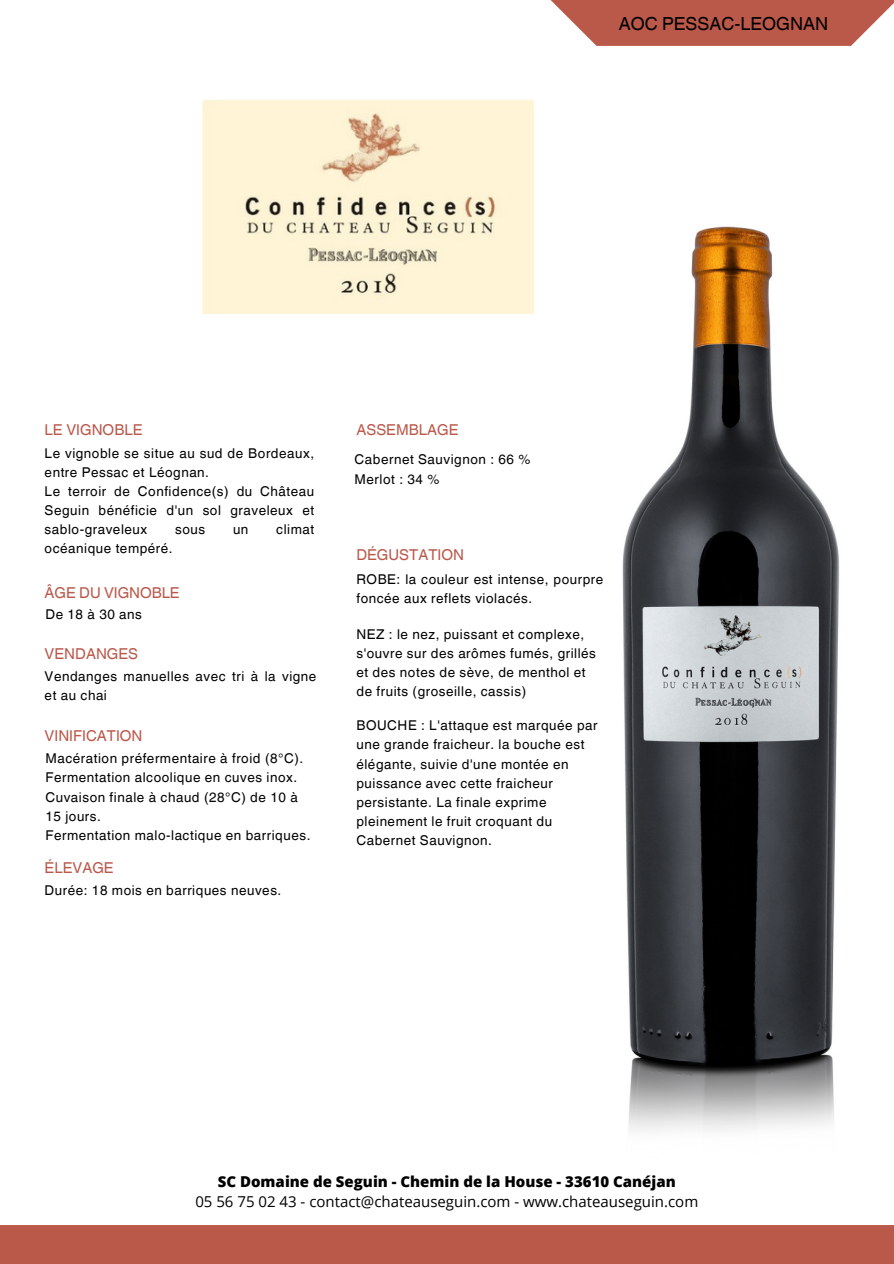
<style>
.page{position:relative;width:894px;height:1264px;background:#fff}
.page>*{position:absolute;margin:0;border:0;box-sizing:border-box;transform-origin:0 0}
.t1{font:18px "Helvetica World";color:#000}
.t2{font:15px "Helvetica World";color:#ba584a}
.t3{font:15px "Open Sans";color:#000}
.t4{font:800 15px "Open Sans";color:#000}
.t5{font:13.5px/19.2px "Helvetica World";letter-spacing:.04em;color:#000}
</style>
<div class="page">
<div style="left:0;top:1225px;width:893px;height:38px;background:#ba584a"></div>
<svg style="left:550px;top:0;width:343px;height:45px;background:#c26c5f"></svg>
<img style="left:203px;top:99px;width:330px;height:215px">
<img style="left:622px;top:226px;width:218px;height:905px">
<p class="t1" style="left:618px;top:13px;width:211px">AOC PESSAC-LEOGNAN</p>
<p class="t2" style="left:45px;top:420px;width:99px">LE VIGNOBLE</p>
<h2 class="t5" style="left:45px;top:443px;width:271px">Le vignoble se situe au sud de Bordeaux, entre Pessac et Léognan.</h2>
<h2 class="t5" style="left:45px;top:481px;width:271px;text-align:justify">Le terroir de Confidence(s) du Château Seguin bénéficie d'un sol graveleux et sablo-graveleux</h2>
<h2 class="t5" style="left:175px;top:520px;width:32px">sous</h2>
<h2 class="t5" style="left:233px;top:520px;width:17px">un</h2>
<h2 class="t5" style="left:276px;top:520px;width:39px">climat</h2>
<h2 class="t5" style="left:45px;top:539px;width:129px">océanique tempéré.</h2>
<p class="t2" style="left:45px;top:583px;width:136px">ÂGE DU VIGNOBLE</p>
<p class="t5" style="left:45px;top:605px;width:98px">De 18 à 30 ans</p>
<p class="t2" style="left:45px;top:645px;width:95px">VENDANGES</p>
<h2 class="t5" style="left:45px;top:666px;width:273px">Vendanges manuelles avec tri à la vigne et au chai</h2>
<p class="t2" style="left:45px;top:726px;width:99px">VINIFICATION</p>
<h2 class="t5" style="left:45px;top:749px;width:259px">Macération préfermentaire à froid (8°C).<br>Fermentation alcoolique en cuves inox.<br>Cuvaison finale à chaud (28°C) de 10 à<br>15 jours.</h2>
<p class="t5" style="left:45px;top:825px;width:266px">Fermentation malo-lactique en barriques.</p>
<p class="t2" style="left:45px;top:859px;width:70px">ÉLEVAGE</p>
<h2 class="t5" style="left:45px;top:880px;width:238px">Durée: 18 mois en barriques neuves.</h2>
<p class="t2" style="left:356px;top:420px;width:104px">ASSEMBLAGE</p>
<p class="t5" style="left:354px;top:450px;width:177px">Cabernet Sauvignon : 66 %<br>Merlot : 34 %</p>
<h2 class="t2" style="left:356px;top:545px;width:109px">DÉGUSTATION</h2>
<p class="t5" style="left:356px;top:569px;width:248px">ROBE: la couleur est intense, pourpre foncée aux reflets violacés.</p>
<p class="t5" style="left:356px;top:624px;width:241px">NEZ : le nez, puissant et complexe, s'ouvre sur des arômes fumés, grillés et des notes de sève, de menthol et de fruits (groseille, cassis)</p>
<h2 class="t5" style="left:356px;top:716px;width:242px">BOUCHE : L'attaque est marquée par une grande fraicheur. la bouche est élégante, suivie d'une montée en puissance avec cette fraicheur persistante. La finale exprime pleinement le fruit croquant du<br>Cabernet Sauvignon.</h2>
<p class="t4" style="left:218px;top:1171px;width:459px">SC Domaine de Seguin - Chemin de la House - 33610 Canéjan</p>
<p class="t3" style="left:195px;top:1191px;width:504px">05 56 75 02 43 - contact@chateauseguin.com - www.chateauseguin.com</p>
</div>
